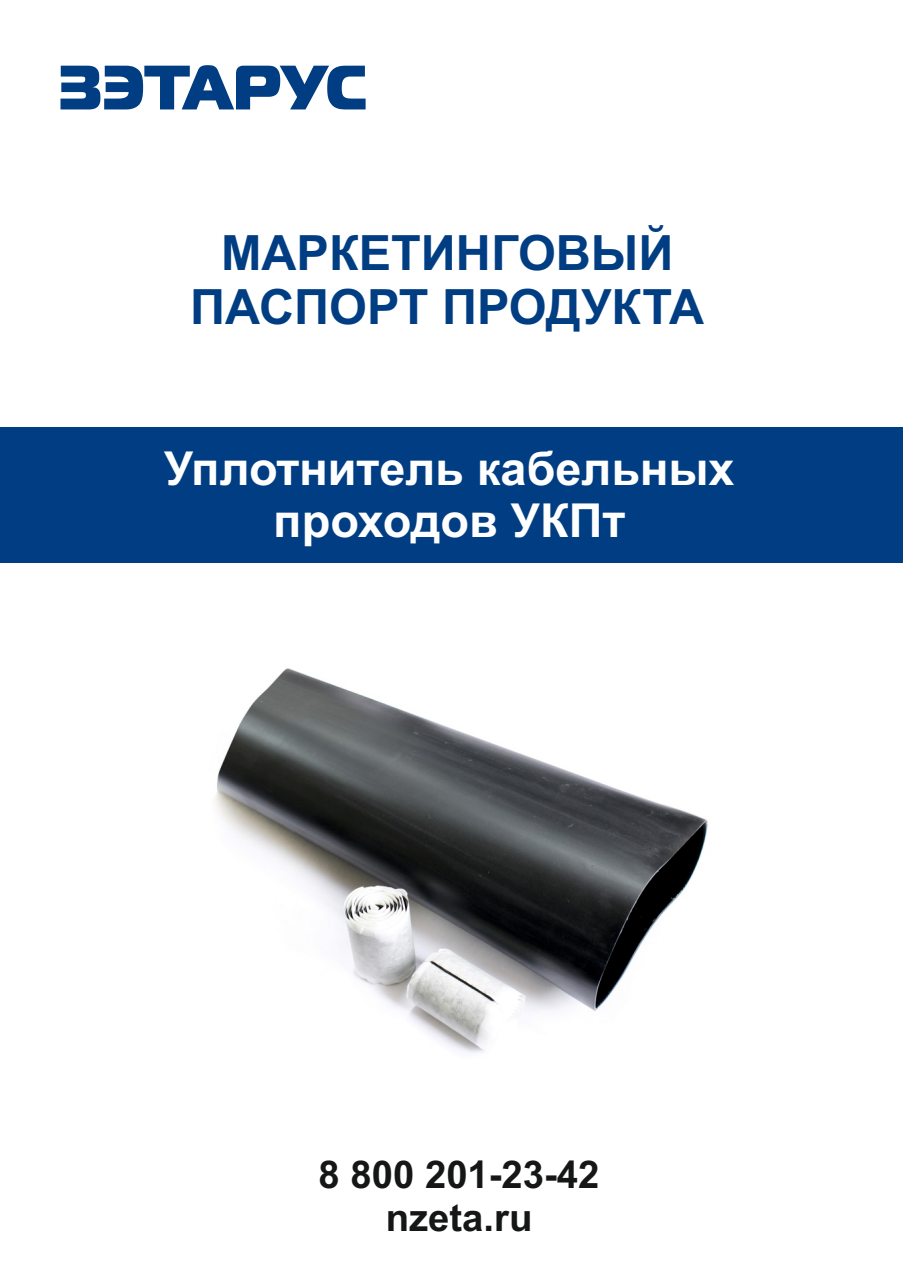
<style>
.page{position:relative;width:903px;height:1275px;background:#fff}
.page>*{position:absolute;margin:0;border:0;box-sizing:border-box;transform-origin:0 0}
.t1{font:700 48.65px/54.2px "Arial";color:#013d82;text-align:center}
.t2{font:700 46.9px/52.3px "Arial";color:#fff;text-align:center}
.t3{font:700 38.32px/42.7px "Arial";color:#151616;text-align:center}
</style>
<div class="page">
<svg style="left:60px;top:65px;width:306px;height:45px"></svg>
<div style="left:0;top:427px;width:903px;height:136px;background:#013d82"></div>
<img style="left:215px;top:668px;width:493px;height:385px">
<p class="t1" style="left:190px;top:230px;width:515px">МАРКЕТИНГОВЫЙ<br>ПАСПОРТ ПРОДУКТА</p>
<p class="t2" style="left:164px;top:446px;width:572px">Уплотнитель кабельных проходов УКПт</p>
<p class="t3" style="left:319px;top:1157px;width:282px">8 800 201-23-42 nzeta.ru</p>
</div>
